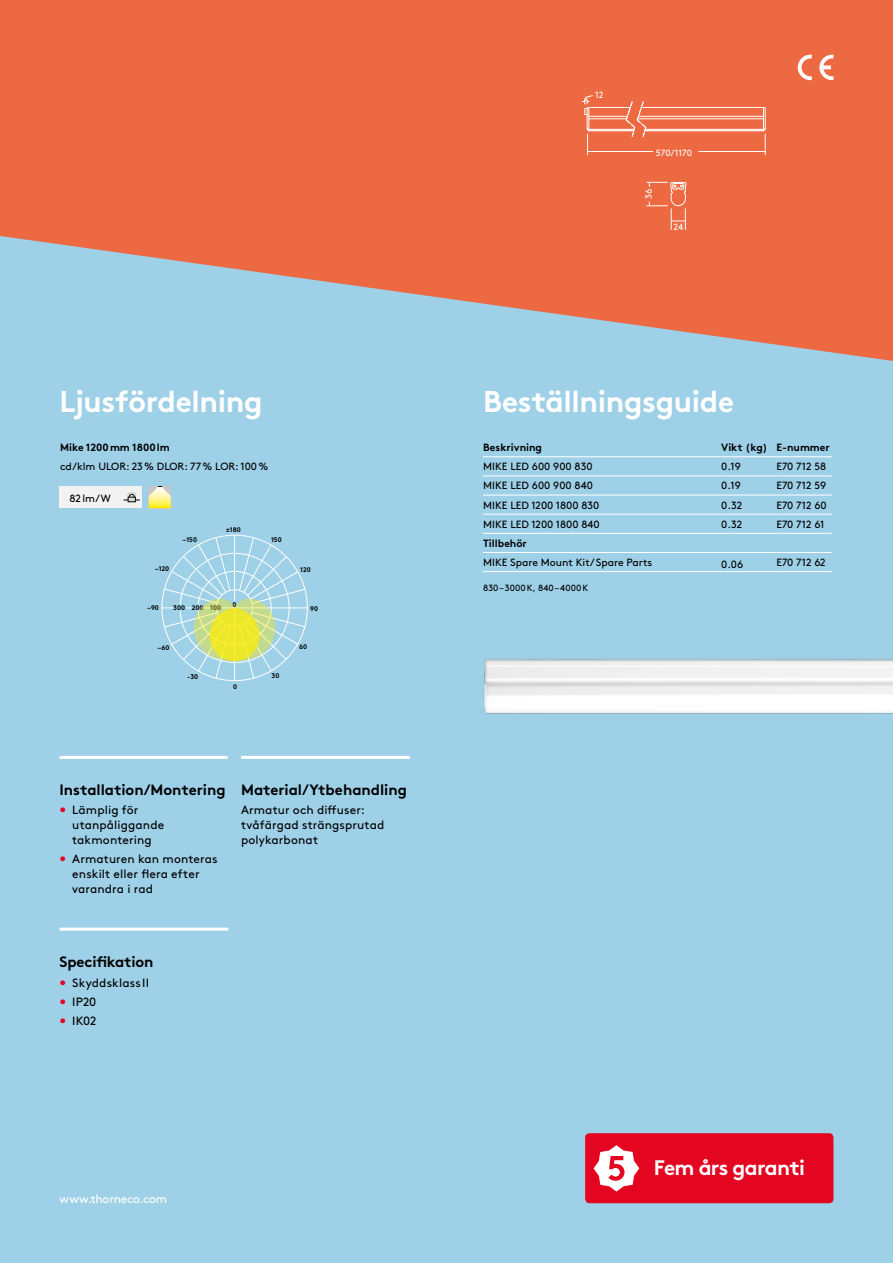
<style>
.page{position:relative;width:893px;height:1263px;background:#9ed0e7}
.page>*{position:absolute;margin:0;border:0;box-sizing:border-box;transform-origin:0 0}
.t1{font:700 30px "Brown";letter-spacing:-.01em;color:#fff}
.t2{font:700 21px "Brown";letter-spacing:-.035em;color:#fff}
.t3{font:700 15px "Brown";letter-spacing:-.005em;color:#000}
.t4{font:12px/14.9px "Brown";letter-spacing:.01em;color:#000}
.t5{font:12px "Brown";letter-spacing:-.02em;color:#fff}
.t6{font:10.5px "Brown";color:#000}
.t7{font:700 10.5px "Brown";color:#000}
.t8{font:9px "Brown";letter-spacing:.015em;color:#000}
.t9{font:9px "Brown";color:#fff}
.t10{font:700 6.75px "Brown";color:#000}
.s1{color:#e40521}
</style>
<div class="page">
<svg style="left:0;top:0;width:893px;height:361px;fill:#ed6942"></svg>
<div style="left:60px;top:486px;width:82px;height:22px;background:#f2f2f2"></div>
<svg style="left:124px;top:492px;width:15px;height:10px"></svg>
<hr style="left:60px;top:756px;width:168px;height:3px;background:#fff">
<hr style="left:241px;top:756px;width:169px;height:3px;background:#fff">
<hr style="left:60px;top:928px;width:168px;height:3px;background:#fff">
<svg style="left:149px;top:486px;width:22px;height:22px"></svg>
<hr style="left:483px;top:456px;width:238px;height:1px;background:#fff">
<hr style="left:483px;top:533px;width:238px;height:1px;background:#fff">
<hr style="left:483px;top:571px;width:238px;height:1px;background:#fff">
<hr style="left:721px;top:571px;width:55px;height:1px;background:#fff">
<hr style="left:776px;top:571px;width:56px;height:1px;background:#fff">
<hr style="left:483px;top:475px;width:238px;height:1px;background:#fff">
<hr style="left:483px;top:495px;width:238px;height:1px;background:#fff">
<hr style="left:483px;top:514px;width:238px;height:1px;background:#fff">
<hr style="left:721px;top:456px;width:55px;height:1px;background:#fff">
<hr style="left:721px;top:475px;width:55px;height:1px;background:#fff">
<hr style="left:721px;top:495px;width:55px;height:1px;background:#fff">
<hr style="left:721px;top:514px;width:55px;height:1px;background:#fff">
<hr style="left:721px;top:533px;width:55px;height:1px;background:#fff">
<hr style="left:776px;top:456px;width:56px;height:1px;background:#fff">
<hr style="left:776px;top:475px;width:56px;height:1px;background:#fff">
<hr style="left:776px;top:495px;width:56px;height:1px;background:#fff">
<hr style="left:776px;top:514px;width:56px;height:1px;background:#fff">
<hr style="left:483px;top:552px;width:238px;height:1px;background:#fff">
<hr style="left:721px;top:552px;width:55px;height:1px;background:#fff">
<hr style="left:776px;top:552px;width:56px;height:1px;background:#fff">
<hr style="left:776px;top:533px;width:56px;height:1px;background:#fff">
<hr style="left:234px;top:535px;width:1px;height:66px;background:#fff">
<hr style="left:234px;top:608px;width:1px;height:72px;background:#fff">
<hr style="left:222px;top:607px;width:86px;height:1px;background:#fff">
<svg style="left:162px;top:536px;width:144px;height:143px"></svg>
<hr style="left:589px;top:130px;width:45px;height:1px;background:#fff">
<hr style="left:645px;top:130px;width:118px;height:1px;background:#fff">
<hr style="left:645px;top:129px;width:119px;height:1px;background:#fff">
<hr style="left:641px;top:107px;width:122px;height:1px;background:#fff">
<hr style="left:589px;top:107px;width:41px;height:1px;background:#fff">
<hr style="left:589px;top:116px;width:38px;height:1px;background:#fff">
<hr style="left:589px;top:118px;width:38px;height:1px;background:#fff">
<hr style="left:638px;top:116px;width:125px;height:1px;background:#fff">
<hr style="left:638px;top:118px;width:125px;height:1px;background:#fff">
<hr style="left:589px;top:129px;width:45px;height:1px;background:#fff">
<svg style="left:625px;top:101px;width:22px;height:36px"></svg>
<hr style="left:588px;top:151px;width:65px;height:1px;background:#fff">
<svg style="left:762px;top:106px;width:4px;height:49px"></svg>
<hr style="left:698px;top:151px;width:67px;height:1px;background:#fff">
<svg style="left:646px;top:182px;width:41px;height:48px;background:#ee7956"></svg>
<svg style="left:582px;top:94px;width:12px;height:61px"></svg>
<img style="left:483px;top:659px;width:410px;height:55px">
<svg style="left:798px;top:55px;width:14px;height:25px"></svg>
<svg style="left:819px;top:55px;width:14px;height:25px"></svg>
<div style="left:585px;top:1133px;width:248px;height:70px;background:#e40521;border-radius:4px"></div>
<svg style="left:594px;top:1145px;width:45px;height:46px"></svg>
<p class="t9" style="left:595px;top:88px;width:10px">12</p>
<p class="t9" style="left:656px;top:146px;width:38px">570/1170</p>
<p class="t9" style="left:642px;top:199px;width:12px;rotate:-90deg">36</p>
<p class="t9" style="left:673px;top:220px;width:11px">24</p>
<h1 class="t1" style="left:60px;top:378px;width:204px">Ljusfördelning</h1>
<h1 class="t1" style="left:483px;top:378px;width:252px">Beställningsguide</h1>
<p class="t7" style="left:60px;top:439px;width:111px">Mike 1200mm 1800lm</p>
<p class="t6" style="left:60px;top:458px;width:210px">cd/klm ULOR: 23% DLOR: 77% LOR: 100%</p>
<p class="t6" style="left:70px;top:490px;width:43px">82lm/W</p>
<p class="t10" style="left:183px;top:535px;width:16px">–150</p>
<p class="t10" style="left:226px;top:524px;width:16px">±180</p>
<p class="t10" style="left:271px;top:534px;width:12px">150</p>
<p class="t10" style="left:155px;top:563px;width:16px">–120</p>
<p class="t10" style="left:300px;top:564px;width:12px">120</p>
<p class="t10" style="left:147px;top:602px;width:13px">–90</p>
<p class="t10" style="left:310px;top:603px;width:10px">90</p>
<p class="t10" style="left:158px;top:642px;width:13px">–60</p>
<p class="t10" style="left:233px;top:599px;width:6px">0</p>
<p class="t10" style="left:173px;top:602px;width:49px">300 200 100</p>
<p class="t10" style="left:299px;top:642px;width:10px">60</p>
<p class="t10" style="left:187px;top:671px;width:13px">-30</p>
<p class="t10" style="left:233px;top:681px;width:6px">0</p>
<p class="t10" style="left:271px;top:670px;width:9px">30</p>
<h3 class="t3" style="left:60px;top:778px;width:349px">Installation/Montering Material/Ytbehandling</h3>
<p class="t4" style="left:241px;top:802px;width:145px">Armatur och diffuser: tvåfärgad strängsprutad polykarbonat</p>
<p class="t4" style="left:72px;top:802px;width:93px;text-indent:-13px"><span class="s1">•</span> Lämplig för utanpåliggande takmontering</p>
<p class="t4" style="left:72px;top:851px;width:147px;text-indent:-13px"><span class="s1">•</span> Armaturen kan monteras enskilt eller flera efter varandra i rad</p>
<h3 class="t3" style="left:60px;top:950px;width:95px">Specifikation</h3>
<p class="t4" style="left:60px;top:974px;width:91px"><span class="s1">•</span> Skyddsklass II</p>
<p class="t4" style="left:60px;top:993px;width:38px"><span class="s1">•</span> IP20</p>
<p class="t4" style="left:60px;top:1012px;width:38px"><span class="s1">•</span> IK02</p>
<p class="t5" style="left:60px;top:1190px;width:109px">www.thorneco.com</p>
<p class="t7" style="left:483px;top:439px;width:60px">Beskrivning</p>
<p class="t7" style="left:721px;top:439px;width:110px">Vikt (kg) E-nummer</p>
<p class="t6" style="left:483px;top:459px;width:111px">MIKE LED 600 900 830</p>
<p class="t6" style="left:721px;top:459px;width:21px">0.19</p>
<p class="t6" style="left:776px;top:459px;width:51px">E70 712 58</p>
<p class="t6" style="left:483px;top:478px;width:111px">MIKE LED 600 900 840</p>
<p class="t6" style="left:721px;top:478px;width:21px">0.19</p>
<p class="t6" style="left:776px;top:478px;width:51px">E70 712 59</p>
<p class="t6" style="left:483px;top:497px;width:118px">MIKE LED 1200 1800 830</p>
<p class="t6" style="left:721px;top:497px;width:23px">0.32</p>
<p class="t6" style="left:776px;top:497px;width:52px">E70 712 60</p>
<p class="t6" style="left:483px;top:516px;width:118px">MIKE LED 1200 1800 840</p>
<p class="t6" style="left:721px;top:516px;width:23px">0.32</p>
<p class="t6" style="left:776px;top:516px;width:49px">E70 712 61</p>
<p class="t7" style="left:483px;top:534px;width:45px">Tillbehör</p>
<p class="t6" style="left:483px;top:554px;width:171px">MIKE Spare Mount Kit/ Spare Parts</p>
<p class="t6" style="left:721px;top:557px;width:24px">0.06</p>
<p class="t6" style="left:776px;top:554px;width:51px">E70 712 62</p>
<p class="t8" style="left:483px;top:581px;width:107px">830–3000K, 840–4000K</p>
<h2 class="t2" style="left:654px;top:1151px;width:152px">Fem års garanti</h2>
</div>
